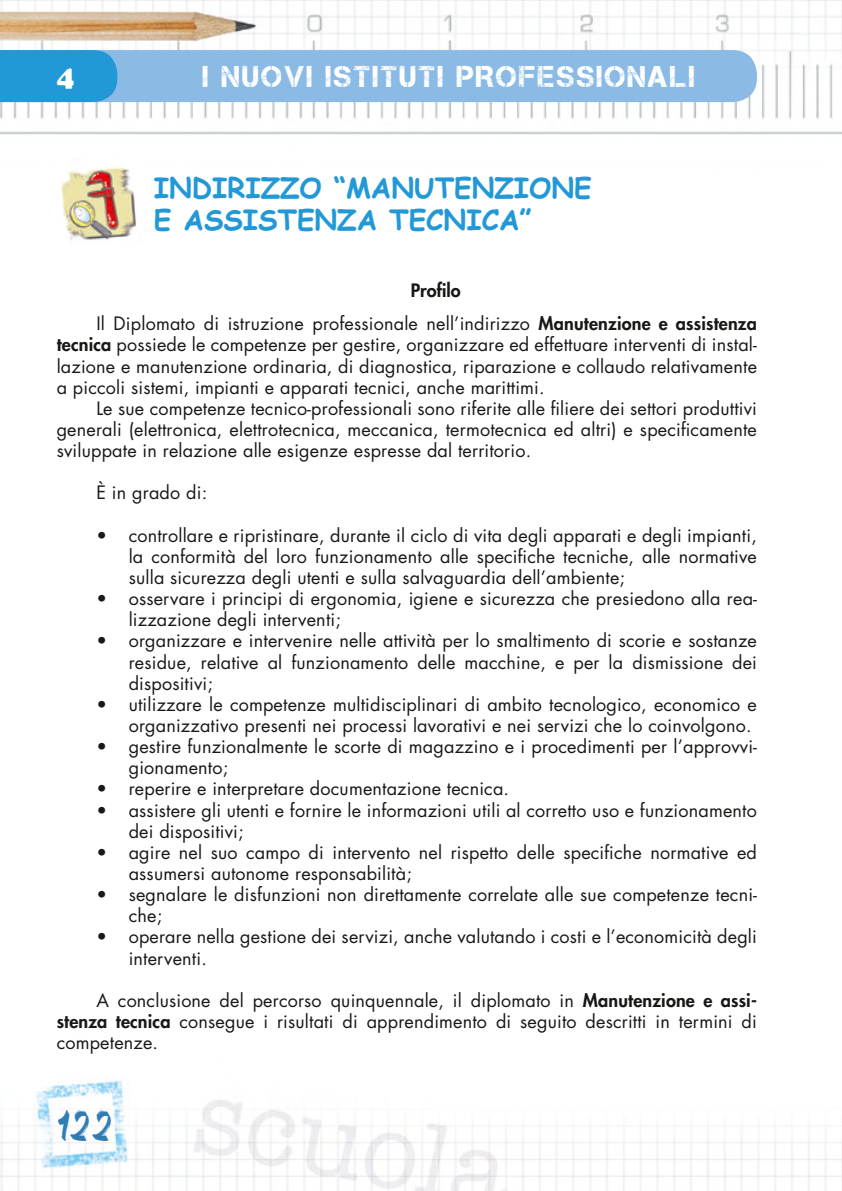
<style>
.page{position:relative;width:842px;height:1191px;background:#fff}
.page>*{position:absolute;margin:0;border:0;box-sizing:border-box;transform-origin:0 0}
.t1{font:44px "Caipirinha";color:#2f7db3}
.t2{font:30px "Captureit";letter-spacing:.075em;color:#fff}
.t3{font:700 28px "Comic Sans MS";color:#2398d6}
.t4{font:28px "Cooper Black Std";color:#fff}
.t5{font:18px/21.2px "Futura Std";letter-spacing:.01em;color:#181816}
.s1{font-weight:800}
</style>
<div class="page">
<img style="left:0;top:0;width:842px;height:1191px">
<svg style="left:0;top:50px;width:757px;height:52px"></svg>
<img style="left:57px;top:159px;width:85px;height:83px">
<h3 class="t4" style="left:57px;top:59px;width:19px">4</h3>
<h2 class="t2" style="left:203px;top:60px;width:494px">I NUOVI ISTITUTI PROFESSIONALI</h2>
<h3 class="t3" style="left:154px;top:167px;width:20px">INDIRIZZO</h3>
<h3 class="t3" style="left:334px;top:167px;width:58px">“MANUTENZIONE</h3>
<h3 class="t3" style="left:154px;top:199px;width:50px">E ASSISTENZA</h3>
<h3 class="t3" style="left:389px;top:199px;width:20px">TECNICA</h3>
<h3 class="t3" style="left:519px;top:199px;width:14px">”</h3>
<p class="t5" style="left:96px;top:274px;width:662px;line-height:33.2px;text-indent:314px"><span class="s1">Profilo<br></span>Il Diplomato di istruzione professionale nell’indirizzo <span class="s1">Manutenzione e assistenza</span></p>
<p class="t5" style="left:57px;top:334px;width:702px;text-align:justify"><span class="s1">tecnica</span> possiede le competenze per gestire, organizzare ed effettuare interventi di instal&shy;lazione e manutenzione ordinaria, di diagnostica, riparazione e collaudo relativamente a piccoli sistemi, impianti e apparati tecnici, anche marittimi.</p>
<p class="t5" style="left:57px;top:398px;width:702px;text-align:justify;text-indent:40px">Le sue competenze tecnico-professionali sono riferite alle filiere dei settori produttivi generali (elettronica, elettrotecnica, meccanica, termotecnica ed altri) e specificamente sviluppate in relazione alle esigenze espresse dal territorio.</p>
<p class="t5" style="left:96px;top:482px;width:112px">È in grado di:</p>
<p class="t5" style="left:129px;top:524px;width:630px;text-align:justify;text-indent:-32px">• controllare e ripristinare, durante il ciclo di vita degli apparati e degli impianti, la conformità del loro funzionamento alle specifiche tecniche, alle normative sulla sicurezza degli utenti e sulla salvaguardia dell’ambiente;</p>
<p class="t5" style="left:129px;top:588px;width:630px;text-indent:-32px">• osservare i principi di ergonomia, igiene e sicurezza che presiedono alla rea&shy;lizzazione degli interventi;</p>
<p class="t5" style="left:129px;top:630px;width:630px;text-align:justify;text-indent:-32px">• organizzare e intervenire nelle attività per lo smaltimento di scorie e sostanze residue, relative al funzionamento delle macchine, e per la dismissione dei dispositivi;</p>
<p class="t5" style="left:96px;top:694px;width:662px;text-align:right">• utilizzare le competenze multidisciplinari di ambito tecnologico, economico e organizzativo presenti nei processi lavorativi e nei servizi che lo coinvolgono.</p>
<p class="t5" style="left:129px;top:736px;width:630px;text-indent:-32px">• gestire funzionalmente le scorte di magazzino e i procedimenti per l’approvvi&shy;gionamento;</p>
<p class="t5" style="left:96px;top:778px;width:414px">• reperire e interpretare documentazione tecnica.</p>
<p class="t5" style="left:129px;top:799px;width:630px;text-indent:-32px">• assistere gli utenti e fornire le informazioni utili al corretto uso e funzionamento dei dispositivi;</p>
<p class="t5" style="left:129px;top:841px;width:630px;text-indent:-32px">• agire nel suo campo di intervento nel rispetto delle specifiche normative ed assumersi autonome responsabilità;</p>
<p class="t5" style="left:129px;top:884px;width:630px;text-indent:-32px">• segnalare le disfunzioni non direttamente correlate alle sue competenze tecni&shy;che;</p>
<p class="t5" style="left:129px;top:926px;width:630px;text-indent:-32px">• operare nella gestione dei servizi, anche valutando i costi e l’economicità degli interventi.</p>
<p class="t5" style="left:57px;top:989px;width:702px;text-align:justify;text-indent:40px">A conclusione del percorso quinquennale, il diplomato in <span class="s1">Manutenzione e assi&shy;stenza tecnica</span> consegue i risultati di apprendimento di seguito descritti in termini di competenze.</p>
<h1 class="t1" style="left:58px;top:1099px;width:58px">122</h1>
</div>
